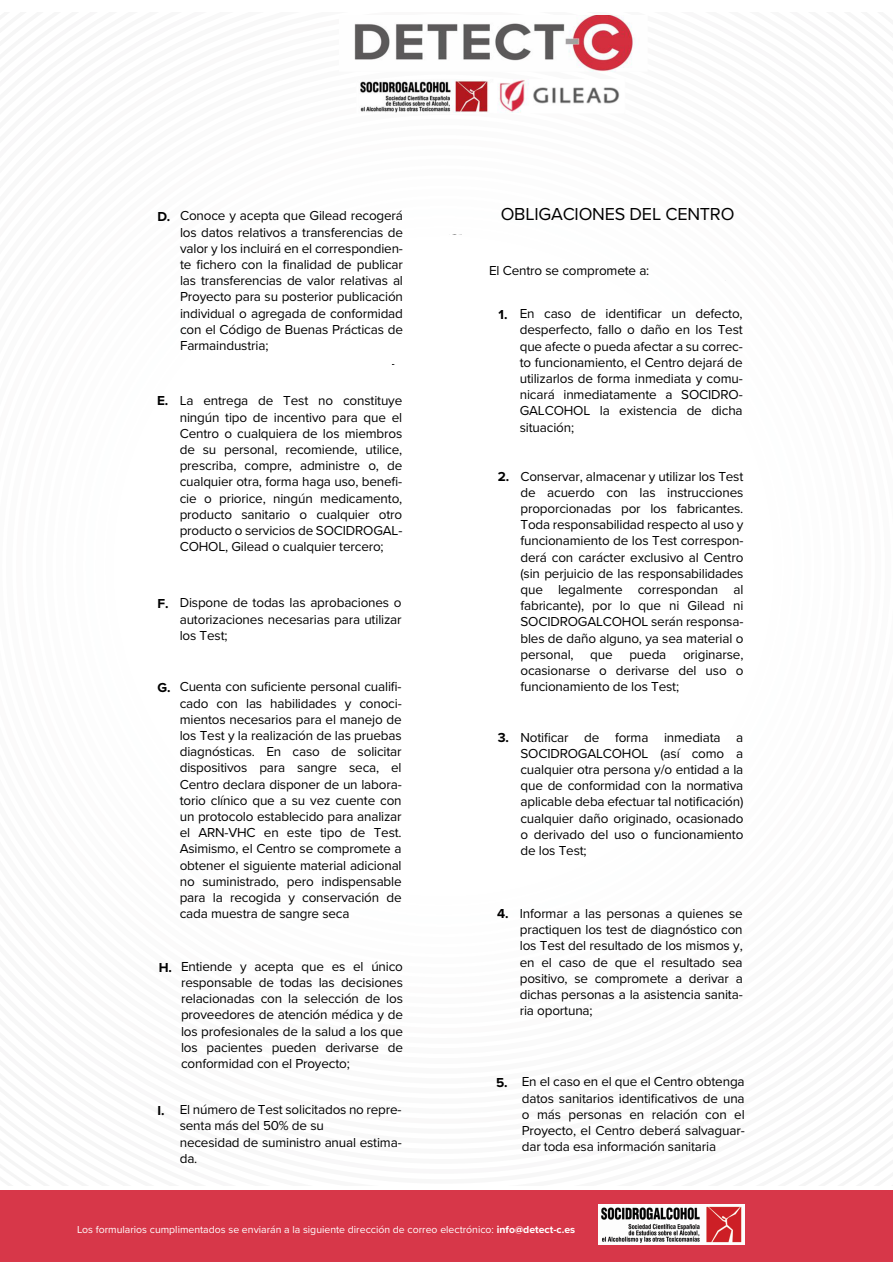
<style>
.page{position:relative;width:893px;height:1263px;background:#fff}
.page>*{position:absolute;margin:0;border:0;box-sizing:border-box;transform-origin:0 0}
.t1{font:18px "Proxima Nova";letter-spacing:-.01em;color:#000}
.t2{font:13.5px/16.2px "Proxima Nova";letter-spacing:-.01em;color:#000;text-align:justify}
.t3{font:700 13.5px "Proxima Nova";color:#000}
.t4{font:10.5px "Proxima Nova";color:#fff}
.s1{font-weight:700}
</style>
<div class="page">
<div style="left:1px;top:1190px;width:892px;height:71px;background:#d73749"></div>
<img style="left:599px;top:1204px;width:145px;height:40px">
<img style="left:354px;top:15px;width:281px;height:350px">
<p class="t3" style="left:157px;top:206px;width:14px">D.</p>
<p class="t2" style="left:180px;top:207px;width:224px">Conoce y acepta que Gilead recogerá los datos relativos a transferencias de valor y los incluirá en el correspondien&shy;te fichero con la finalidad de publicar las transferencias de valor relativas al Proyecto para su posterior publicación individual o agregada de conformidad con el Código de Buenas Prácticas de Farmaindustria;</p>
<p class="t3" style="left:157px;top:391px;width:13px">E.</p>
<p class="t2" style="left:180px;top:392px;width:224px">La entrega de Test no constituye ningún tipo de incentivo para que el Centro o cualquiera de los miembros de su personal, recomiende, utilice, prescriba, compre, administre o, de cualquier otra, forma haga uso, benefi&shy;cie o priorice, ningún medicamento, producto sanitario o cualquier otro producto o servicios de SOCIDROGAL-COHOL, Gilead o cualquier tercero;</p>
<p class="t3" style="left:158px;top:594px;width:13px">F.</p>
<p class="t2" style="left:180px;top:594px;width:223px">Dispone de todas las aprobaciones o autorizaciones necesarias para utilizar los Test;</p>
<p class="t3" style="left:158px;top:678px;width:15px">G.</p>
<p class="t2" style="left:180px;top:678px;width:223px">Cuenta con suficiente personal cualifi&shy;cado con las habilidades y conoci&shy;mientos necesarios para el manejo de los Test y la realización de las pruebas diagnósticas. En caso de solicitar dispositivos para sangre seca, el Centro declara disponer de un labora&shy;torio clínico que a su vez cuente con un protocolo establecido para analizar el ARN-VHC en este tipo de Test.<br>Asimismo, el Centro se compromete a obtener el siguiente material adicional no suministrado, pero indispensable para la recogida y conservación de cada muestra de sangre seca</p>
<p class="t3" style="left:159px;top:957px;width:15px">H.</p>
<p class="t2" style="left:181px;top:958px;width:223px">Entiende y acepta que es el único responsable de todas las decisiones relacionadas con la selección de los proveedores de atención médica y de los profesionales de la salud a los que los pacientes pueden derivarse de conformidad con el Proyecto;</p>
<h1 class="t1" style="left:501px;top:201px;width:235px">OBLIGACIONES DEL CENTRO</h1>
<p class="t2" style="left:489px;top:262px;width:162px">El Centro se compromete a:</p>
<p class="t3" style="left:499px;top:304px;width:10px">1.</p>
<p class="t2" style="left:520px;top:305px;width:224px">En caso de identificar un defecto, desperfecto, fallo o daño en los Test que afecte o pueda afectar a su correc&shy;to funcionamiento, el Centro dejará de utilizarlos de forma inmediata y comu&shy;nicará inmediatamente a SOCIDRO-GALCOHOL la existencia de dicha situación;</p>
<p class="t3" style="left:498px;top:466px;width:13px">2.</p>
<p class="t2" style="left:520px;top:467px;width:224px">Conservar, almacenar y utilizar los Test de acuerdo con las instrucciones proporcionadas por los fabricantes.<br>Toda responsabilidad respecto al uso y funcionamiento de los Test correspon&shy;derá con carácter exclusivo al Centro (sin perjuicio de las responsabilidades que legalmente correspondan al fabricante), por lo que ni Gilead ni SOCIDROGALCOHOL serán responsa&shy;bles de daño alguno, ya sea material o personal, que pueda originarse, ocasionarse o derivarse del uso o funcionamiento de los Test;</p>
<p class="t3" style="left:498px;top:727px;width:13px">3.</p>
<p class="t2" style="left:520px;top:728px;width:224px">Notificar de forma inmediata a SOCIDROGALCOHOL (así como a cualquier otra persona y/o entidad a la que de conformidad con la normativa aplicable deba efectuar tal notificación) cualquier daño originado, ocasionado o derivado del uso o funcionamiento de los Test;</p>
<p class="t3" style="left:497px;top:904px;width:13px">4.</p>
<p class="t2" style="left:520px;top:905px;width:224px">Informar a las personas a quienes se practiquen los test de diagnóstico con los Test del resultado de los mismos y, en el caso de que el resultado sea positivo, se compromete a derivar a dichas personas a la asistencia sanita&shy;ria oportuna;</p>
<p class="t3" style="left:158px;top:1100px;width:8px">I.</p>
<p class="t2" style="left:180px;top:1101px;width:223px;text-align:left">El número de Test solicitados no repre&shy;senta más del 50% de su<br>necesidad de suministro anual estima&shy;da.</p>
<p class="t3" style="left:496px;top:1072px;width:13px">5.</p>
<p class="t2" style="left:522px;top:1073px;width:224px">En el caso en el que el Centro obtenga datos sanitarios identificativos de una o más personas en relación con el Proyecto, el Centro deberá salvaguar&shy;dar toda esa información sanitaria</p>
<p class="t4" style="left:77px;top:1222px;width:500px">Los formularios cumplimentados se enviarán a la siguiente dirección de correo electrónico: <span class="s1">info@detect-c.es</span></p>
</div>
